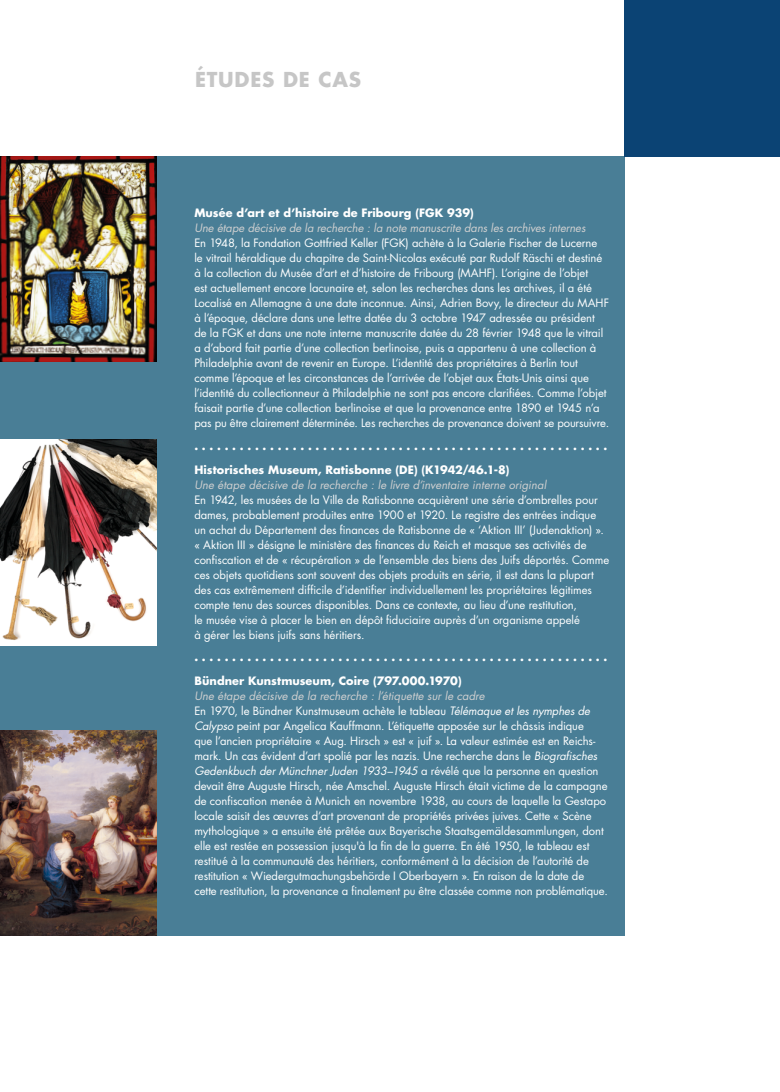
<style>
.page{position:relative;width:780px;height:1092px;background:#fff}
.page>*{position:absolute;margin:0;border:0;box-sizing:border-box;transform-origin:0 0}
.t1{font:700 20px "Futura";letter-spacing:.04em;color:#c6c6c6}
.t2{font:11.25px/15px "Futura";letter-spacing:-.005em;color:#fff}
.t3{font:italic 11.25px "Futura";letter-spacing:-.005em;color:#d0d0d0}
.t4{font:700 11.25px "Futura";letter-spacing:.005em;color:#fff}
.t5{font:700 11.25px "Futura Std";color:#fff}
.s1{font-style:italic;color:#d0d0d0}
.s2{font-style:italic}
</style>
<div class="page">
<div style="left:0;top:156px;width:624px;height:779px;background:#497e96"></div>
<img style="left:0;top:439px;width:156px;height:206px">
<img style="left:0;top:730px;width:156px;height:205px">
<img style="left:0;top:156px;width:156px;height:205px">
<div style="left:624px;top:0;width:156px;height:156px;background:#0b4374"></div>
<h1 class="t1" style="left:195px;top:66px;width:168px">ÉTUDES DE CAS</h1>
<p class="t4" style="left:194px;top:205px;width:281px">Musée d’art et d’histoire de Fribourg (FGK 939)</p>
<p class="t3" style="left:194px;top:220px;width:392px">Une étape décisive de la recherche : la note manuscrite dans les archives internes</p>
<p class="t2" style="left:194px;top:235px;width:416px">En 1948, la Fondation Gottfried Keller (FGK) achète à la Galerie Fischer de Lucerne<br>le vitrail héraldique du chapitre de Saint-Nicolas exécuté par Rudolf Räschi et destiné à la collection du Musée d’art et d’histoire de Fribourg (MAHF). L’origine de l’objet<br>est actuellement encore lacunaire et, selon les recherches dans les archives, il a été Localisé en Allemagne à une date inconnue. Ainsi, Adrien Bovy, le directeur du MAHF à l’époque, déclare dans une lettre datée du 3 octobre 1947 adressée au président de la FGK et dans une note interne manuscrite datée du 28 février 1948 que le vitrail a d’abord fait partie d’une collection berlinoise, puis a appartenu à une collection à Philadelphie avant de revenir en Europe. L’identité des propriétaires à Berlin tout comme l’époque et les circonstances de l’arrivée de l’objet aux États-Unis ainsi que l’identité du collectionneur à Philadelphie ne sont pas encore clarifiées. Comme l’objet faisait partie d’une collection berlinoise et que la provenance entre 1890 et 1945 n’a pas pu être clairement déterminée. Les recherches de provenance doivent se poursuivre.</p>
<p class="t5" style="left:194px;top:438px;width:414px">.......................................................</p>
<p class="t4" style="left:194px;top:461px;width:316px">Historisches Museum, Ratisbonne (DE) (K1942/46.1-8)</p>
<p class="t3" style="left:194px;top:476px;width:353px">Une étape décisive de la recherche : le livre d’inventaire interne original</p>
<p class="t2" style="left:194px;top:492px;width:416px">En 1942, les musées de la Ville de Ratisbonne acquièrent une série d’ombrelles pour dames, probablement produites entre 1900 et 1920. Le registre des entrées indique un achat du Département des finances de Ratisbonne de « ‘Aktion III’ (Judenaktion) ». « Aktion III » désigne le ministère des finances du Reich et masque ses activités de confiscation et de « récupération » de l’ensemble des biens des Juifs déportés. Comme ces objets quotidiens sont souvent des objets produits en série, il est dans la plupart des cas extrêmement difficile d’identifier individuellement les propriétaires légitimes compte tenu des sources disponibles. Dans ce contexte, au lieu d’une restitution,<br>le musée vise à placer le bien en dépôt fiduciaire auprès d’un organisme appelé<br>à gérer les biens juifs sans héritiers.</p>
<p class="t5" style="left:194px;top:649px;width:414px">.......................................................</p>
<p class="t4" style="left:194px;top:673px;width:269px">Bündner Kunstmuseum, Coire (797.000.1970)</p>
<p class="t2" style="left:194px;top:688px;width:415px"><span class="s1">Une étape décisive de la recherche : l’étiquette sur le cadre<br></span>En 1970, le Bündner Kunstmuseum achète le tableau <span class="s2">Télémaque et les nymphes de Calypso</span> peint par Angelica Kauffmann. L’étiquette apposée sur le châssis indique<br>que l’ancien propriétaire « Aug. Hirsch » est « juif ». La valeur estimée est en Reichs&shy;mark. Un cas évident d’art spolié par les nazis. Une recherche dans le <span class="s2">Biografisches Gedenkbuch der Münchner Juden 1933–1945</span> a révélé que la personne en question devait être Auguste Hirsch, née Amschel. Auguste Hirsch était victime de la campagne de confiscation menée à Munich en novembre 1938, au cours de laquelle la Gestapo locale saisit des œuvres d’art provenant de propriétés privées juives. Cette « Scène mythologique » a ensuite été prêtée aux Bayerische Staatsgemäldesammlungen, dont elle est restée en possession jusqu'à la fin de la guerre. En été 1950, le tableau est restitué à la communauté des héritiers, conformément à la décision de l’autorité de restitution « Wiedergutmachungsbehörde I Oberbayern ». En raison de la date de cette restitution, la provenance a finalement pu être classée comme non problématique.</p>
</div>
